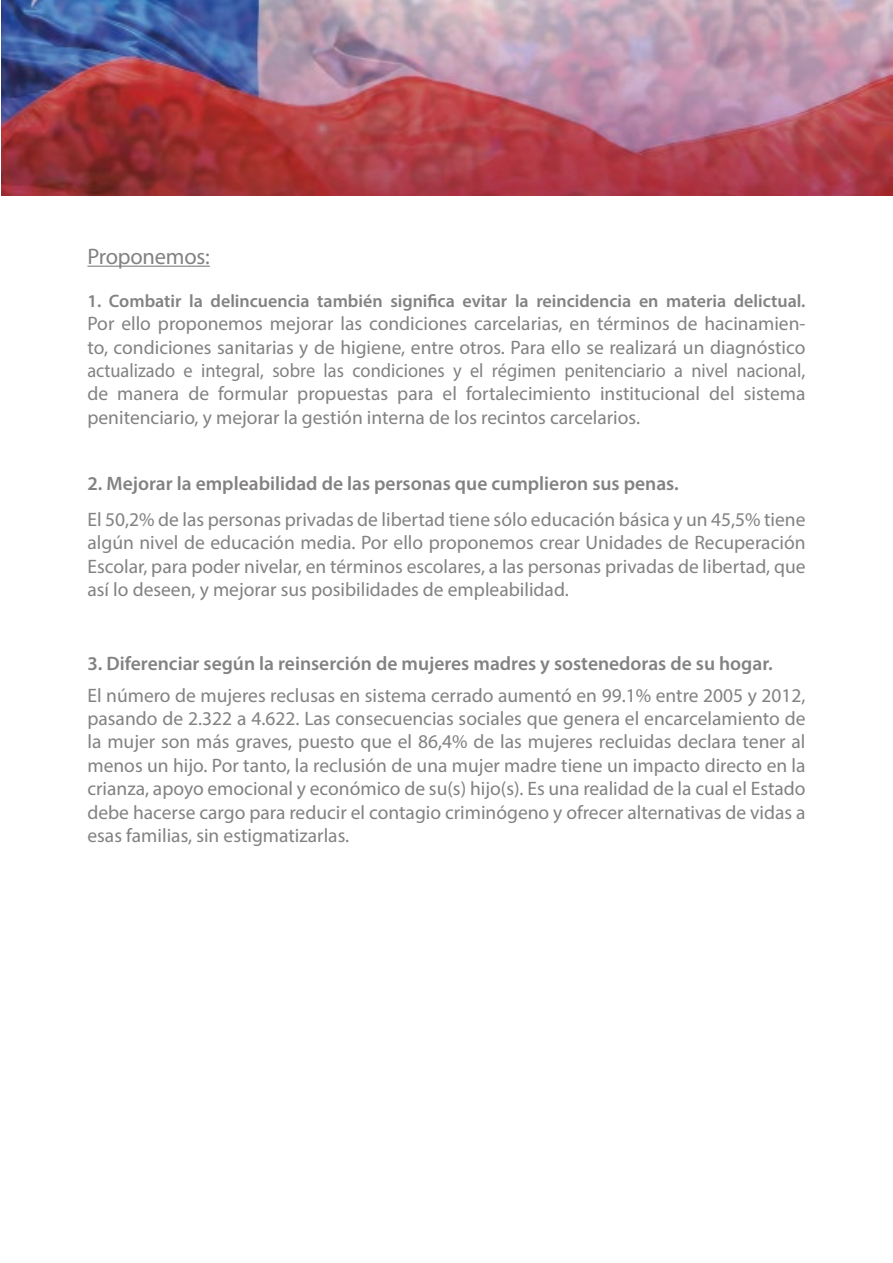
<style>
.page{position:relative;width:893px;height:1263px;background:#fff}
.page>*{position:absolute;margin:0;border:0;box-sizing:border-box;transform-origin:0 0}
.t1{font:22.5px "Myriad Pro";letter-spacing:-.01em;color:#838181}
.t2{font:19.5px/23.4px "Myriad Pro";color:#838181;text-align:justify}
.t3{font:600 19.5px "Myriad Pro";color:#838181}
.t4{font:600 18px "Myriad Pro";color:#838181}
</style>
<div class="page">
<hr style="left:87px;top:266px;width:123px;height:1px;background:#838181">
<img style="left:1px;top:0;width:892px;height:196px">
<p class="t1" style="left:87px;top:242px;width:124px">Proponemos:</p>
<p class="t4" style="left:87px;top:289px;width:720px">1. Combatir la delincuencia también significa evitar la reincidencia en materia delictual.</p>
<p class="t2" style="left:87px;top:312px;width:720px">Por ello proponemos mejorar las condiciones carcelarias, en términos de hacinamien&shy;to, condiciones sanitarias y de higiene, entre otros. Para ello se realizará un diagnóstico actualizado e integral, sobre las condiciones y el régimen penitenciario a nivel nacional, de manera de formular propuestas para el fortalecimiento institucional del sistema penitenciario, y mejorar la gestión interna de los recintos carcelarios.</p>
<p class="t3" style="left:87px;top:471px;width:593px">2. Mejorar la empleabilidad de las personas que cumplieron sus penas.</p>
<p class="t2" style="left:87px;top:507px;width:720px">El 50,2% de las personas privadas de libertad tiene sólo educación básica y un 45,5% tiene algún nivel de educación media. Por ello proponemos crear Unidades de Recuperación Escolar, para poder nivelar, en términos escolares, a las personas privadas de libertad, que así lo deseen, y mejorar sus posibilidades de empleabilidad.</p>
<p class="t3" style="left:87px;top:651px;width:687px">3. Diferenciar según la reinserción de mujeres madres y sostenedoras de su hogar.</p>
<p class="t2" style="left:87px;top:683px;width:720px">El número de mujeres reclusas en sistema cerrado aumentó en 99.1% entre 2005 y 2012, pasando de 2.322 a 4.622. Las consecuencias sociales que genera el encarcelamiento de la mujer son más graves, puesto que el 86,4% de las mujeres recluidas declara tener al menos un hijo. Por tanto, la reclusión de una mujer madre tiene un impacto directo en la crianza, apoyo emocional y económico de su(s) hijo(s). Es una realidad de la cual el Estado debe hacerse cargo para reducir el contagio criminógeno y ofrecer alternativas de vidas a esas familias, sin estigmatizarlas.</p>
</div>
